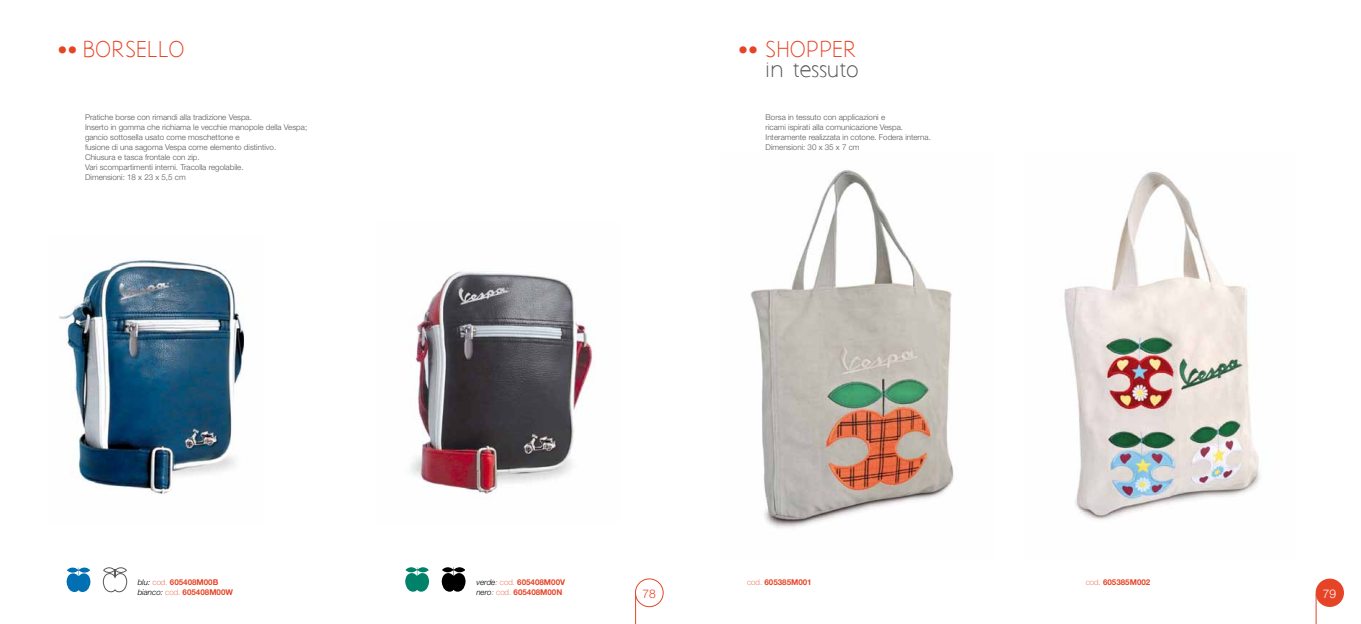
<style>
.page{position:relative;width:1361px;height:624px;background:#fff}
.page>*{position:absolute;margin:0;border:0;box-sizing:border-box;transform-origin:0 0}
.t1{font:20px/20px "Aaargh Normal";color:#58585a;text-align:right}
.t2{font:20px "Aaargh Normal";color:#e64427}
.t3{font:300 12px "Helvetica Neue";color:#e64427}
.t4{font:300 12px "Helvetica Neue";color:#fff}
.t5{font:300 8px/10px "Helvetica Neue";color:#58585a}
.t6{font:700 8px/10px "Helvetica Neue";color:#e64427}
.s1{font-family:"Helvetica Neue";font-weight:300}
.s2{font-family:"Helvetica Neue";font-weight:300;color:#e64427}
.s3{color:#e64427}
.s4{font-weight:300;font-style:italic;color:#000}
.s5{font-weight:100}
.s6{font-weight:300;font-style:italic}
</style>
<div class="page">
<img style="left:750px;top:170px;width:204px;height:358px">
<img style="left:1064px;top:172px;width:197px;height:348px">
<img style="left:59px;top:260px;width:186px;height:234px">
<img style="left:410px;top:271px;width:183px;height:228px">
<div style="left:635px;top:578px;width:28px;height:29px;border:1px solid #e64427;border-radius:50%"></div>
<hr style="left:635px;top:594px;width:1px;height:30px;background:#e64427">
<div style="left:1315px;top:578px;width:29px;height:29px;background:#e64427;border-radius:50%"></div>
<hr style="left:1315px;top:594px;width:1px;height:30px;background:#e64427">
<svg style="left:67px;top:567px;width:23px;height:25px"></svg>
<svg style="left:103px;top:567px;width:24px;height:25px"></svg>
<svg style="left:405px;top:567px;width:24px;height:24px"></svg>
<svg style="left:442px;top:567px;width:23px;height:24px"></svg>
<h1 class="t2" style="left:58px;top:37px;width:128px"><span class="s1">••</span> BORSELLO</h1>
<p class="t5" style="left:85px;top:112px;width:224px">Pratiche borse con rimandi alla tradizione Vespa.<br>Inserto in gomma che richiama le vecchie manopole della Vespa; gancio sottosella usato come moschettone e<br>fusione di una sagoma Vespa come elemento distintivo.<br>Chiusura e tasca frontale con zip.<br>Vari scompartimenti interni. Tracolla regolabile.<br>Dimensioni: 18 x 23 x 5,5 cm</p>
<h1 class="t1" style="left:738px;top:40px;width:122px"><span class="s2">••</span> <span class="s3">SHOPPER </span>in tessuto</h1>
<p class="t5" style="left:765px;top:112px;width:167px">Borsa in tessuto con applicazioni e<br>ricami ispirati alla comunicazione Vespa.<br>Interamente realizzata in cotone. Fodera interna.<br>Dimensioni: 30 x 35 x 7 cm</p>
<p class="t6" style="left:138px;top:577px;width:97px"><span class="s4">blu:</span> <span class="s5">cod.</span> 605408M00B <span class="s4">bianco:</span> <span class="s5">cod.</span> 605408M00W</p>
<p class="t6" style="left:476px;top:577px;width:90px"><span class="s4">verde</span><span class="s6">:</span> <span class="s5">cod.</span> 605408M00V <span class="s4">nero</span><span class="s6">:</span> <span class="s5">cod.</span> 605408M00N</p>
<p class="t6" style="left:747px;top:577px;width:66px"><span class="s5">cod.</span> 605385M001</p>
<p class="t6" style="left:1085px;top:577px;width:66px"><span class="s5">cod.</span> 605385M002</p>
<h2 class="t3" style="left:642px;top:586px;width:15px">78</h2>
<h2 class="t4" style="left:1322px;top:586px;width:15px">79</h2>
</div>
